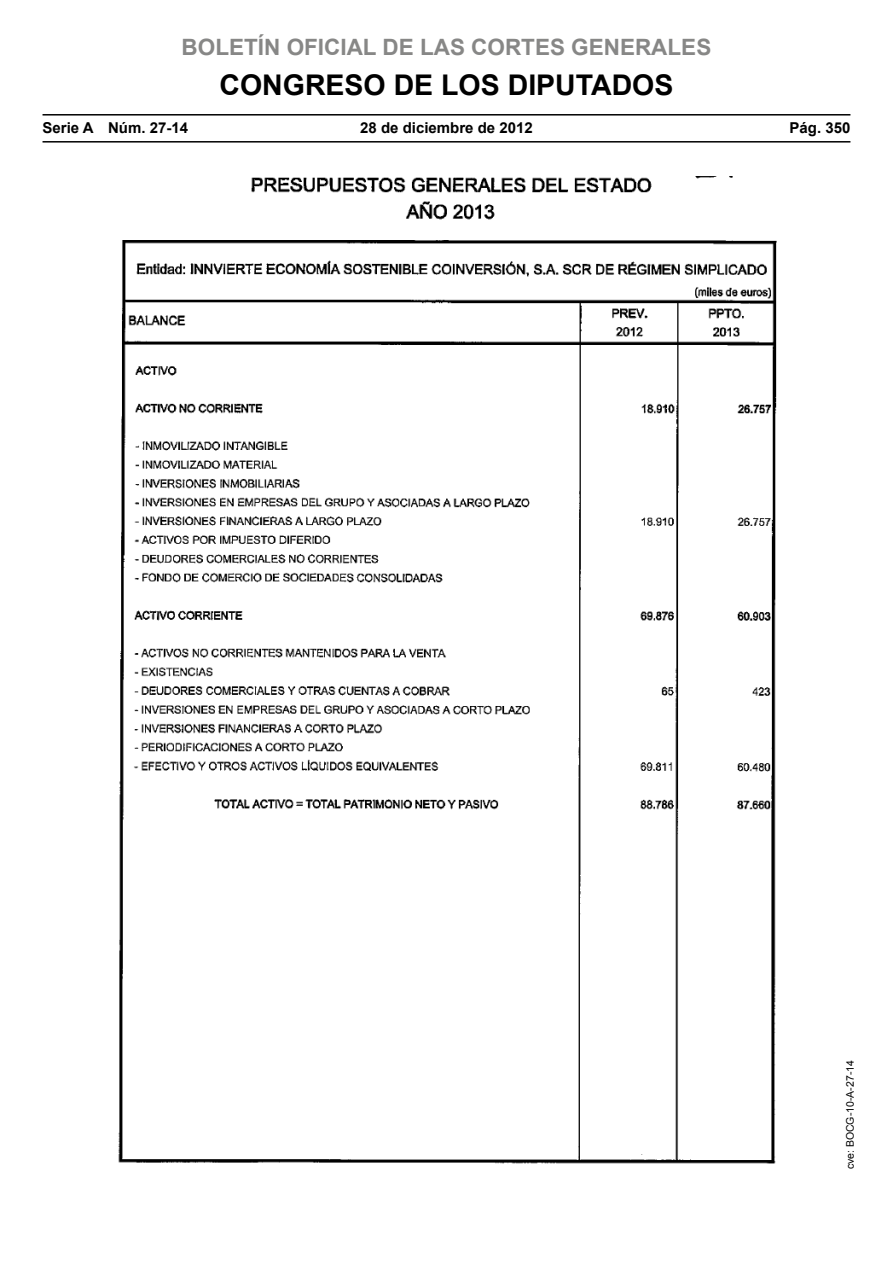
<style>
.page{position:relative;width:893px;height:1263px;background:#fff}
.page>*{position:absolute;margin:0;border:0;box-sizing:border-box;transform-origin:0 0}
.t1{font:700 28.5px "Arial";color:#000}
.t2{font:700 22.5px "Arial";color:#878786}
.t3{font:700 15px "Arial";color:#000}
.t4{font:10.5px "Arial";color:#000}
</style>
<div class="page">
<hr style="left:43px;top:114px;width:807px;height:2px;background:#000">
<hr style="left:43px;top:141px;width:807px;height:2px;background:#000">
<img style="left:118px;top:177px;width:658px;height:987px">
<h2 class="t2" style="left:182px;top:32px;width:531px">BOLETÍN OFICIAL DE LAS CORTES GENERALES</h2>
<h1 class="t1" style="left:219px;top:66px;width:455px">CONGRESO DE LOS DIPUTADOS</h1>
<p class="t3" style="left:43px;top:117px;width:147px">Serie A Núm. 27-14</p>
<p class="t3" style="left:360px;top:117px;width:174px">28 de diciembre de 2012</p>
<p class="t3" style="left:790px;top:117px;width:62px">Pág. 350</p>
<p class="t4" style="left:843px;top:1169px;width:111px;rotate:-90deg">cve: BOCG-10-A-27-14</p>
</div>
